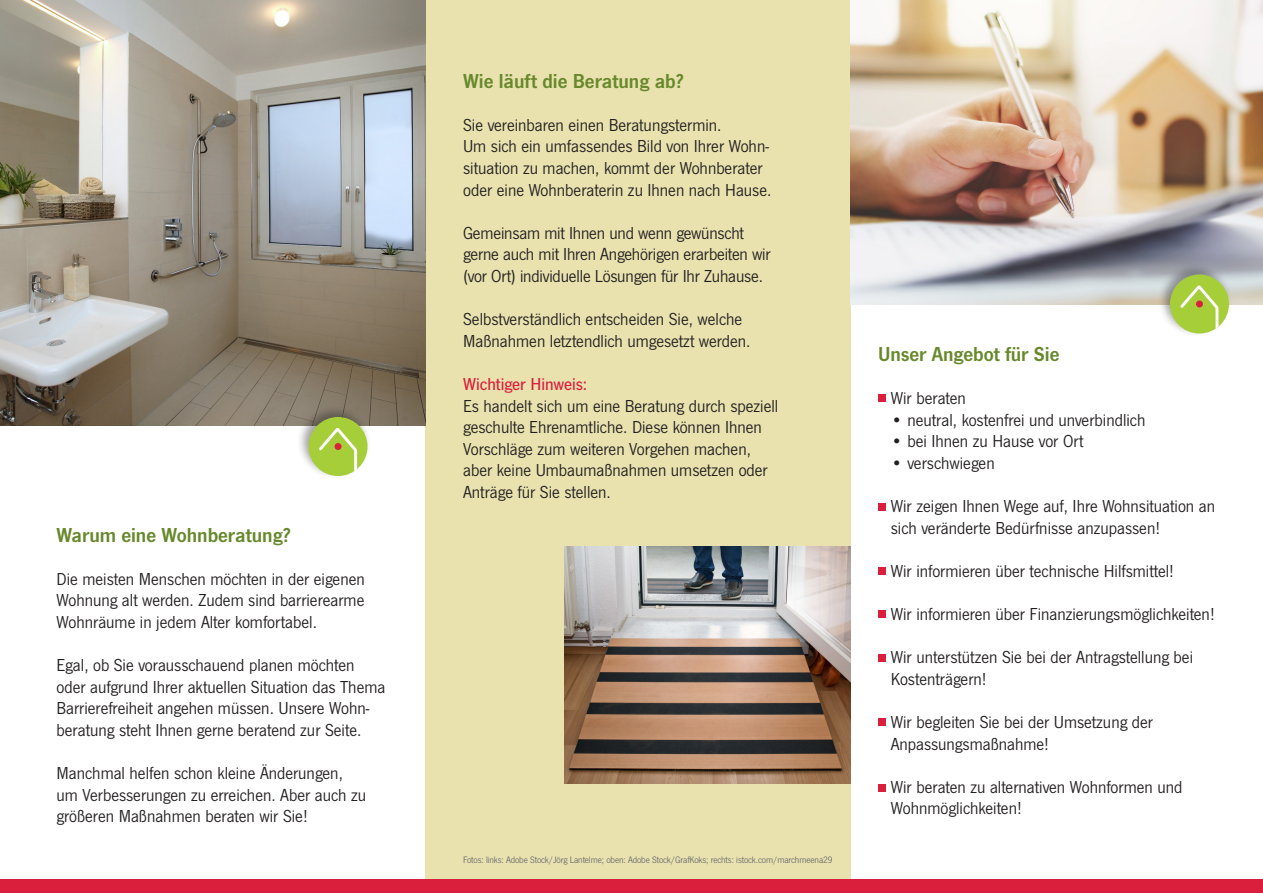
<style>
.page{position:relative;width:1263px;height:893px;background:#fff}
.page>*{position:absolute;margin:0;border:0;box-sizing:border-box;transform-origin:0 0}
.bigHead{font:600 21px "News Gothic T";color:#67892c}
.Brot{font:18px/21.6px "News Gothic T";color:#231f20}
.t1{font:500 18px "News Gothic T";color:#da1f3d}
.Brot-2{font:9.75px "News Gothic T";letter-spacing:-.01em;color:#6c6d70}
</style>
<div class="page">
<div style="left:425px;top:0;width:425px;height:885px;background:#e9e2af"></div>
<div style="left:0;top:879px;width:1263px;height:14px;background:#da1f3d"></div>
<div style="left:878px;top:395px;width:7px;height:7px;background:#da1f3d"></div>
<div style="left:878px;top:504px;width:7px;height:7px;background:#da1f3d"></div>
<div style="left:878px;top:568px;width:7px;height:7px;background:#da1f3d"></div>
<div style="left:878px;top:611px;width:7px;height:7px;background:#da1f3d"></div>
<div style="left:878px;top:654px;width:7px;height:7px;background:#da1f3d"></div>
<div style="left:878px;top:719px;width:7px;height:7px;background:#da1f3d"></div>
<div style="left:878px;top:785px;width:7px;height:7px;background:#da1f3d"></div>
<img style="left:0;top:0;width:425px;height:425px">
<img style="left:565px;top:546px;width:285px;height:237px">
<img style="left:850px;top:0;width:413px;height:304px">
<div style="left:296px;top:404px;width:75px;height:76px;background:#231f20;opacity:.4"></div>
<div style="left:308px;top:417px;width:59px;height:59px;background:#a6ce39;border-radius:50%"></div>
<svg style="left:316px;top:425px;width:43px;height:51px"></svg>
<div style="left:335px;top:443px;width:6px;height:7px;background:#da1f3d;border-radius:50%"></div>
<div style="left:1157px;top:262px;width:75px;height:75px;background:#231f20;opacity:.4"></div>
<div style="left:1170px;top:274px;width:59px;height:59px;background:#a6ce39;border-radius:50%"></div>
<svg style="left:1178px;top:283px;width:42px;height:50px"></svg>
<div style="left:1196px;top:301px;width:7px;height:6px;background:#da1f3d;border-radius:50%"></div>
<p class="bigHead" style="left:57px;top:522px;width:236px">Warum eine Wohnberatung?</p>
<p class="Brot" style="left:57px;top:568px;width:310px;text-align:justify">Die meisten Menschen möchten in der eigenen Wohnung alt werden. Zudem sind barrierearme Wohnräume in jedem Alter komfortabel.</p>
<p class="Brot" style="left:57px;top:654px;width:330px">Egal, ob Sie vorausschauend planen möchten oder aufgrund Ihrer aktuellen Situation das Thema Barrierefreiheit angehen müssen. Unsere Wohn&shy;beratung steht Ihnen gerne beratend zur Seite.</p>
<p class="Brot" style="left:57px;top:762px;width:311px">Manchmal helfen schon kleine Änderungen, um Verbesserungen zu erreichen. Aber auch zu größeren Maßnahmen beraten wir Sie!</p>
<p class="bigHead" style="left:463px;top:68px;width:222px">Wie läuft die Beratung ab?</p>
<p class="Brot" style="left:463px;top:114px;width:260px">Sie vereinbaren einen Beratungstermin.</p>
<p class="Brot" style="left:463px;top:135px;width:310px">Um sich ein umfassendes Bild von Ihrer Wohn&shy;situation zu machen, kommt der Wohnberater oder eine Wohnberaterin zu Ihnen nach Hause.</p>
<p class="Brot" style="left:463px;top:222px;width:309px">Gemeinsam mit Ihnen und wenn gewünscht gerne auch mit Ihren Angehörigen erarbeiten wir (vor Ort) individuelle Lösungen für Ihr Zuhause.</p>
<p class="Brot" style="left:463px;top:308px;width:289px">Selbstverständlich entscheiden Sie, welche<br>Maßnahmen letztendlich umgesetzt werden.</p>
<p class="t1" style="left:463px;top:374px;width:126px">Wichtiger Hinweis:</p>
<p class="Brot" style="left:463px;top:395px;width:317px">Es handelt sich um eine Beratung durch speziell geschulte Ehrenamtliche. Diese können Ihnen Vorschläge zum weiteren Vorgehen machen, aber keine Umbaumaßnahmen umsetzen oder Anträge für Sie stellen.</p>
<p class="Brot-2" style="left:463px;top:854px;width:371px">Fotos: links: Adobe Stock/Jörg Lantelme; oben: Adobe Stock/GrafKoks; rechts: istock.com/marchmeena29</p>
<p class="bigHead" style="left:878px;top:342px;width:183px">Unser Angebot für Sie</p>
<p class="Brot" style="left:891px;top:387px;width:77px">Wir beraten</p>
<p class="Brot" style="left:891px;top:409px;width:256px">• neutral, kostenfrei und unverbindlich</p>
<p class="Brot" style="left:891px;top:430px;width:194px">• bei Ihnen zu Hause vor Ort</p>
<p class="Brot" style="left:891px;top:452px;width:105px">• verschwiegen</p>
<p class="Brot" style="left:891px;top:495px;width:326px">Wir zeigen Ihnen Wege auf, Ihre Wohnsituation an sich veränderte Bedürfnisse anzupassen!</p>
<p class="Brot" style="left:891px;top:560px;width:285px">Wir informieren über technische Hilfsmittel!</p>
<p class="Brot" style="left:891px;top:603px;width:325px">Wir informieren über Finanzierungsmöglichkeiten!</p>
<p class="Brot" style="left:891px;top:646px;width:304px">Wir unterstützen Sie bei der Antragstellung bei<br>Kostenträgern!</p>
<p class="Brot" style="left:891px;top:711px;width:264px">Wir begleiten Sie bei der Umsetzung der<br>Anpassungsmaßnahme!</p>
<p class="Brot" style="left:891px;top:776px;width:293px">Wir beraten zu alternativen Wohnformen und<br>Wohnmöglichkeiten!</p>
</div>
